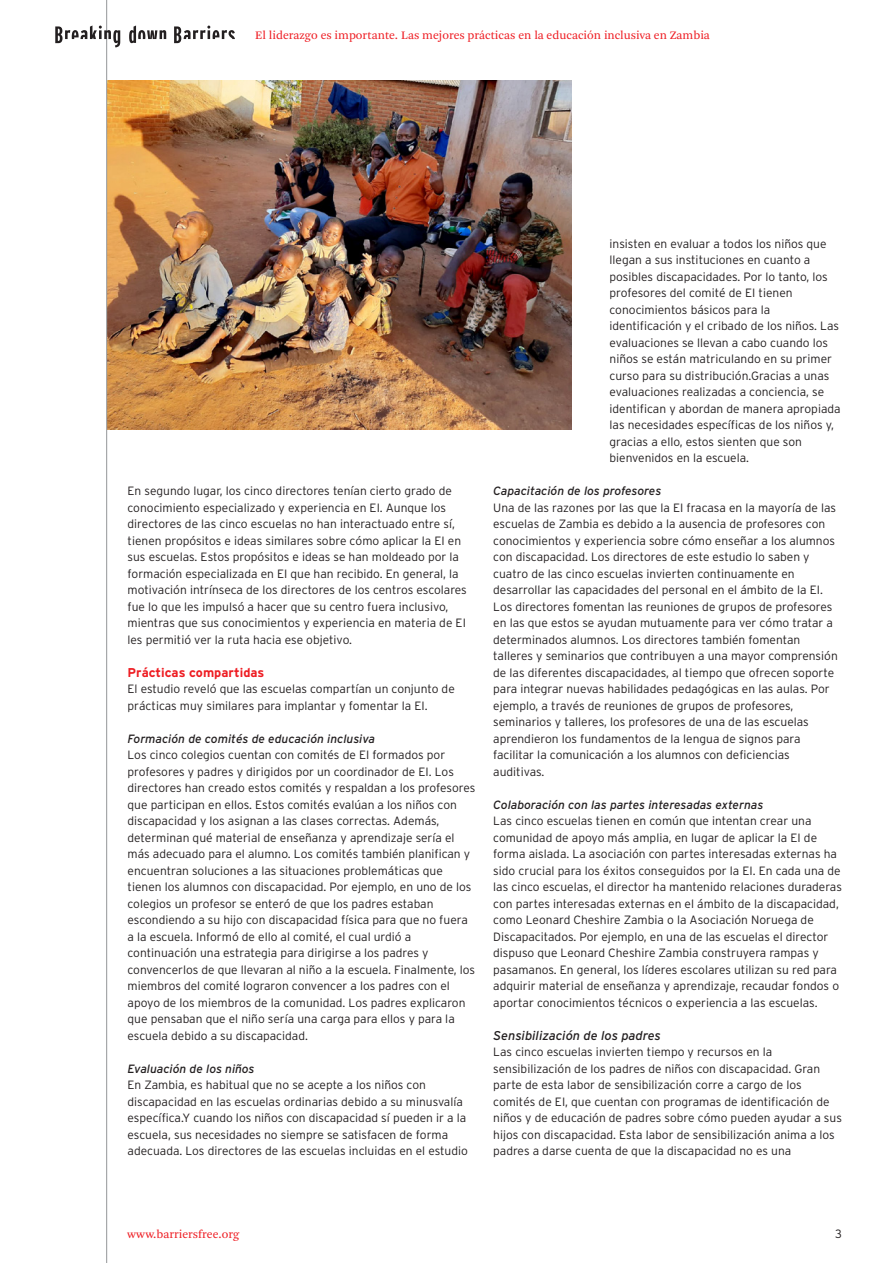
<style>
.page{position:relative;width:893px;height:1263px;background:#fff}
.page>*{position:absolute;margin:0;border:0;box-sizing:border-box;transform-origin:0 0}
.body{font:italic 12.75px "Interstate";color:#231f20}
.tussenkop{font:700 12.75px "Interstate";color:#ee1d23}
.body-2{font:300 12px/16.5px "Interstate";color:#231f20}
.body-3{font:italic 12px "Interstate";color:#231f20}
.kop_rood{font:12px "Arnhem Pro Blond";color:#ee1d23}
.body-4{font:12px "Arnhem Pro Blond";color:#ee1d23}
</style>
<div class="page">
<img style="left:107px;top:81px;width:464px;height:348px">
<hr style="left:106px;top:0;width:1px;height:1263px;background:#939598">
<svg style="left:55px;top:26px;width:180px;height:21px"></svg>
<p class="kop_rood" style="left:255px;top:28px;width:456px">El liderazgo es importante. Las mejores prácticas en la educación inclusiva en Zambia</p>
<p class="body-2" style="left:128px;top:482px;width:341px">En segundo lugar, los cinco directores tenían cierto grado de conocimiento especializado y experiencia en EI. Aunque los directores de las cinco escuelas no han interactuado entre sí, tienen propósitos e ideas similares sobre cómo aplicar la EI en sus escuelas. Estos propósitos e ideas se han moldeado por la formación especializada en EI que han recibido. En general, la motivación intrínseca de los directores de los centros escolares fue lo que les impulsó a hacer que su centro fuera inclusivo, mientras que sus conocimientos y experiencia en materia de EI les permitió ver la ruta hacia ese objetivo.</p>
<p class="tussenkop" style="left:128px;top:665px;width:138px">Prácticas compartidas</p>
<p class="body-2" style="left:128px;top:680px;width:329px">El estudio reveló que las escuelas compartían un conjunto de prácticas muy similares para implantar y fomentar la EI.</p>
<p class="body-3" style="left:128px;top:732px;width:249px">Formación de comités de educación inclusiva</p>
<p class="body-2" style="left:128px;top:746px;width:349px">Los cinco colegios cuentan con comités de EI formados por profesores y padres y dirigidos por un coordinador de EI. Los directores han creado estos comités y respaldan a los profesores que participan en ellos. Estos comités evalúan a los niños con discapacidad y los asignan a las clases correctas. Además, determinan qué material de enseñanza y aprendizaje sería el más adecuado para el alumno. Los comités también planifican y encuentran soluciones a las situaciones problemáticas que tienen los alumnos con discapacidad. Por ejemplo, en uno de los colegios un profesor se enteró de que los padres estaban escondiendo a su hijo con discapacidad física para que no fuera a la escuela. Informó de ello al comité, el cual urdió a continuación una estrategia para dirigirse a los padres y convencerlos de que llevaran al niño a la escuela. Finalmente, los miembros del comité lograron convencer a los padres con el apoyo de los miembros de la comunidad. Los padres explicaron que pensaban que el niño sería una carga para ellos y para la escuela debido a su discapacidad.</p>
<p class="body-3" style="left:128px;top:1062px;width:129px">Evaluación de los niños</p>
<p class="body-2" style="left:128px;top:1076px;width:342px">En Zambia, es habitual que no se acepte a los niños con discapacidad en las escuelas ordinarias debido a su minusvalía específica.Y cuando los niños con discapacidad sí pueden ir a la escuela, sus necesidades no siempre se satisfacen de forma adecuada. Los directores de las escuelas incluidas en el estudio</p>
<p class="body-2" style="left:610px;top:235px;width:233px">insisten en evaluar a todos los niños que llegan a sus instituciones en cuanto a posibles discapacidades. Por lo tanto, los profesores del comité de EI tienen conocimientos básicos para la identificación y el cribado de los niños. Las evaluaciones se llevan a cabo cuando los niños se están matriculando en su primer curso para su distribución.Gracias a unas evaluaciones realizadas a conciencia, se identifican y abordan de manera apropiada las necesidades específicas de los niños y, gracias a ello, estos sienten que son bienvenidos en la escuela.</p>
<p class="body-3" style="left:493px;top:484px;width:170px">Capacitación de los profesores</p>
<p class="body-2" style="left:493px;top:499px;width:346px">Una de las razones por las que la EI fracasa en la mayoría de las escuelas de Zambia es debido a la ausencia de profesores con conocimientos y experiencia sobre cómo enseñar a los alumnos con discapacidad. Los directores de este estudio lo saben y cuatro de las cinco escuelas invierten continuamente en desarrollar las capacidades del personal en el ámbito de la EI.<br>Los directores fomentan las reuniones de grupos de profesores en las que estos se ayudan mutuamente para ver cómo tratar a determinados alumnos. Los directores también fomentan talleres y seminarios que contribuyen a una mayor comprensión de las diferentes discapacidades, al tiempo que ofrecen soporte para integrar nuevas habilidades pedagógicas en las aulas. Por ejemplo, a través de reuniones de grupos de profesores, seminarios y talleres, los profesores de una de las escuelas aprendieron los fundamentos de la lengua de signos para facilitar la comunicación a los alumnos con deficiencias auditivas.</p>
<p class="body-3" style="left:493px;top:798px;width:272px">Colaboración con las partes interesadas externas</p>
<p class="body-2" style="left:493px;top:812px;width:350px">Las cinco escuelas tienen en común que intentan crear una comunidad de apoyo más amplia, en lugar de aplicar la EI de forma aislada. La asociación con partes interesadas externas ha sido crucial para los éxitos conseguidos por la EI. En cada una de las cinco escuelas, el director ha mantenido relaciones duraderas con partes interesadas externas en el ámbito de la discapacidad, como Leonard Cheshire Zambia o la Asociación Noruega de Discapacitados. Por ejemplo, en una de las escuelas el director dispuso que Leonard Cheshire Zambia construyera rampas y pasamanos. En general, los líderes escolares utilizan su red para adquirir material de enseñanza y aprendizaje, recaudar fondos o aportar conocimientos técnicos o experiencia a las escuelas.</p>
<p class="body" style="left:493px;top:1028px;width:169px">Sensibilización de los padres</p>
<p class="body-2" style="left:493px;top:1043px;width:350px">Las cinco escuelas invierten tiempo y recursos en la sensibilización de los padres de niños con discapacidad. Gran parte de esta labor de sensibilización corre a cargo de los comités de EI, que cuentan con programas de identificación de niños y de educación de padres sobre cómo pueden ayudar a sus hijos con discapacidad. Esta labor de sensibilización anima a los padres a darse cuenta de que la discapacidad no es una</p>
<p class="body-4" style="left:128px;top:1226px;width:113px">www.barriersfree.org</p>
<p class="body-2" style="left:835px;top:1225px;width:8px">3</p>
</div>
